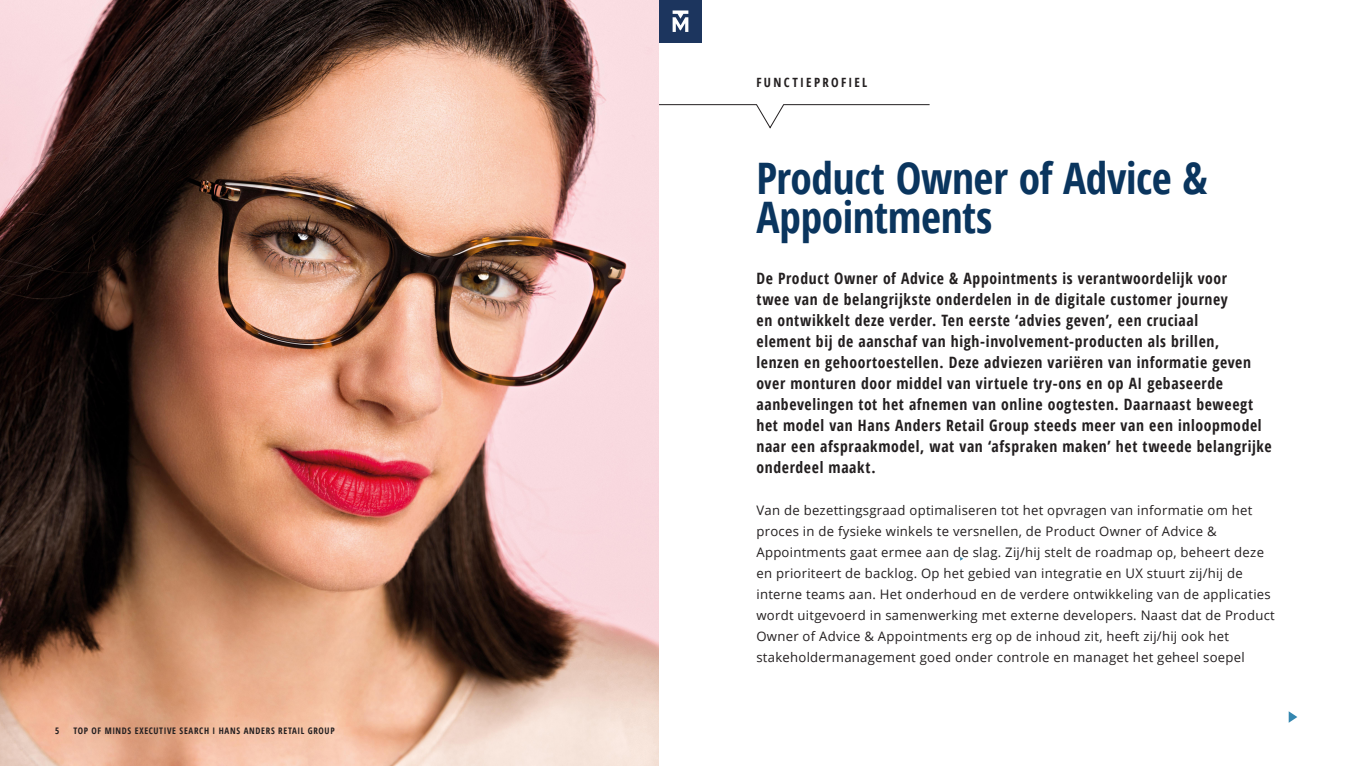
<style>
.page{position:relative;width:1361px;height:766px;background:#fff}
.page>*{position:absolute;margin:0;border:0;box-sizing:border-box;transform-origin:0 0}
.Page_header_kopie{font:700 condensed 43.42px/38.5px "Open Sans";letter-spacing:-.01em;color:#0a355e}
.t1{font:700 condensed 15.67px/21px "Open Sans";letter-spacing:.04em;color:#231f20}
.t2{font:13.12px/21px "Open Sans";letter-spacing:.02em;color:#231f20}
.t3{font:700 condensed 12.75px "Open Sans";letter-spacing:.18em;color:#231f20}
.t4{font:700 condensed 9px "Open Sans";letter-spacing:.07em;color:#231f20}
</style>
<div class="page">
<svg style="left:658px;top:104px;width:272px;height:24px"></svg>
<img style="left:0;top:0;width:658px;height:765px">
<svg style="left:1288px;top:711px;width:9px;height:11px"></svg>
<div style="left:659px;top:0;width:43px;height:43px;background:#1c355e"></div>
<svg style="left:672px;top:10px;width:16px;height:22px"></svg>
<p class="t4" style="left:55px;top:724px;width:6px">5</p>
<p class="t4" style="left:73px;top:724px;width:263px">TOP OF MINDS EXECUTIVE SEARCH I HANS ANDERS RETAIL GROUP</p>
<p class="t3" style="left:756px;top:73px;width:112px">FUNCTIEPROFIEL</p>
<p class="Page_header_kopie" style="left:756px;top:158px;width:453px">Product Owner of Advice &amp;<br>Appointments</p>
<p class="t1" style="left:756px;top:267px;width:517px">De Product Owner of Advice &amp; Appointments is verantwoordelijk voor<br>twee van de belangrijkste onderdelen in de digitale customer journey<br>en ontwikkelt deze verder. Ten eerste ‘advies geven’, een cruciaal<br>element bij de aanschaf van high-involvement-producten als brillen,<br>lenzen en gehoortoestellen. Deze adviezen variëren van informatie geven over monturen door middel van virtuele try-ons en op AI gebaseerde aanbevelingen tot het afnemen van online oogtesten. Daarnaast beweegt het model van Hans Anders Retail Group steeds meer van een inloopmodel naar een afspraakmodel, wat van ‘afspraken maken’ het tweede belangrijke onderdeel maakt.</p>
<p class="t2" style="left:756px;top:499px;width:520px">Van de bezettingsgraad optimaliseren tot het opvragen van informatie om het proces in de fysieke winkels te versnellen, de Product Owner of Advice &amp; Appointments gaat ermee aan de slag. Zij/hij stelt de roadmap op, beheert deze en prioriteert de backlog. Op het gebied van integratie en UX stuurt zij/hij de interne teams aan. Het onderhoud en de verdere ontwikkeling van de applicaties wordt uitgevoerd in samenwerking met externe developers. Naast dat de Product Owner of Advice &amp; Appointments erg op de inhoud zit, heeft zij/hij ook het stakeholdermanagement goed onder controle en managet het geheel soepel</p>
</div>
